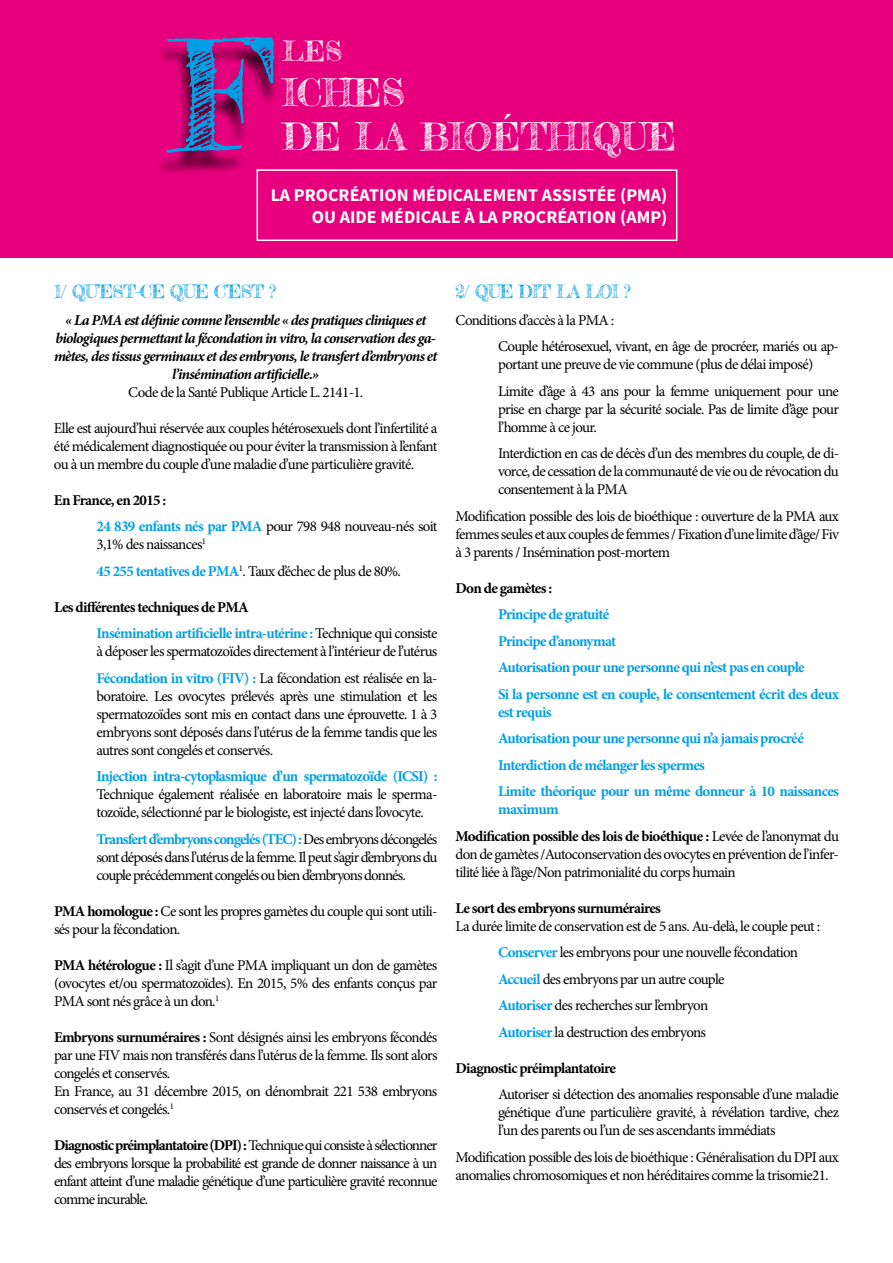
<style>
.page{position:relative;width:893px;height:1263px;background:#fff}
.page>*{position:absolute;margin:0;border:0;box-sizing:border-box;transform-origin:0 0}
.t1{font:151.2px "Frederickathe Great";color:#009fe3}
.t2{font:37.35px "Frederickathe Great";color:#fff}
.t3{font:27.3px "Frederickathe Great";color:#fff}
.t4{font:700 18px/21.6px "Source Sans Pro";color:#fff;text-align:right}
.t5{font:18px "Frederickathe Great";letter-spacing:-.045em;color:#009fe3}
.t6{font:15px/18px "Minion Pro";letter-spacing:-.045em;color:#000}
.t7{font:700 15px/26.5px "Minion Pro";letter-spacing:-.045em;color:#009fe3}
.t8{font:italic 700 15px/18px "Minion Pro";letter-spacing:-.045em;color:#000;text-align:center}
.t9{font:700 15px/26.5px "Minion Pro";letter-spacing:-.045em;color:#000}
.s1{font-weight:700}
.s2{font-weight:700;color:#009fe3}
.s3{color:#000}
.s4{font-weight:400;color:#000}
.s5{color:#009fe3}
.s6{font-weight:400}
</style>
<div class="page">
<div style="left:0;top:0;width:893px;height:257px;background:#e6007d"></div>
<div style="left:156px;top:43px;width:124px;height:133px;background:#000;opacity:.75"></div>
<div style="left:257px;top:169px;width:420px;height:72px;border:2px solid #fff"></div>
<h1 class="t1" style="left:175px;top:3px;width:97px">F</h1>
<h3 class="t3" style="left:283px;top:34px;width:61px">LES</h3>
<h2 class="t2" style="left:283px;top:69px;width:124px">ICHES</h2>
<h2 class="t2" style="left:283px;top:114px;width:395px">DE LA BIOÉTHIQUE</h2>
<p class="t4" style="left:271px;top:185px;width:398px">LA PROCRÉATION MÉDICALEMENT ASSISTÉE (PMA)<br>OU AIDE MÉDICALE À LA PROCRÉATION (AMP)</p>
<p class="t5" style="left:54px;top:281px;width:223px">1/ QU’EST-CE QUE C’EST ?</p>
<p class="t8" style="left:54px;top:311px;width:385px">« La PMA est définie comme l’ensemble « des pratiques cliniques et biologiques permettant la fécondation in vitro, la conservation des ga&shy;mètes, des tissus germinaux et des embryons, le transfert d’embryons et l’insémination artificielle.»</p>
<p class="t6" style="left:128px;top:383px;width:237px">Code de la Santé Publique Article L. 2141-1.</p>
<p class="t6" style="left:54px;top:419px;width:385px;text-align:justify">Elle est aujourd’hui réservée aux couples hétérosexuels dont l’infertilité a été médicalement diagnostiquée ou pour éviter la transmission à l’enfant ou à un membre du couple d’une maladie d’une particulière gravité.</p>
<p class="t6" style="left:97px;top:487px;width:342px;line-height:26.5px;text-indent:-43px"><span class="s1">En France, en 2015 :<br></span><span class="s2">24 839 enfants nés par PMA</span> pour 798 948 nouveau-nés soit</p>
<p class="t6" style="left:97px;top:531px;width:306px;line-height:26.5px">3,1% des naissances<sup>1<br></sup><span class="s2">45 255 tentatives de PMA</span><sup>1</sup>. Taux d’échec de plus de 80%.</p>
<p class="t7" style="left:97px;top:593px;width:342px;text-indent:-43px"><span class="s3">Les différentes techniques de PMA<br></span>Insémination artificielle intra-utérine : <span class="s4">Technique qui consiste</span></p>
<p class="t6" style="left:97px;top:638px;width:342px;line-height:26.5px">à déposer les spermatozoïdes directement à l’intérieur de l’utérus<br><span class="s2">Fécondation in vitro (FIV) :</span> La fécondation est réalisée en la-</p>
<p class="t6" style="left:97px;top:687px;width:342px;text-align:justify">boratoire. Les ovocytes prélevés après une stimulation et les spermatozoïdes sont mis en contact dans une éprouvette. 1 à 3 embryons sont déposés dans l’utérus de la femme tandis que les autres sont congelés et conservés.</p>
<p class="t7" style="left:97px;top:763px;width:342px">Injection intra-cytoplasmique d’un spermatozoïde (ICSI) :</p>
<p class="t6" style="left:97px;top:786px;width:342px">Technique également réalisée en laboratoire mais le sperma&shy;tozoïde, sélectionné par le biologiste, est injecté dans l’ovocyte.</p>
<p class="t6" style="left:97px;top:830px;width:342px;text-align:justify"><span class="s2">Transfert d’embryons congelés (TEC) :</span> Des embryons décongelés sont déposés dans l’utérus de la femme. Il peut s’agir d’embryons du couple précédemment congelés ou bien d’embryons donnés.</p>
<p class="t6" style="left:54px;top:902px;width:385px"><span class="s1">PMA homologue :</span> Ce sont les propres gamètes du couple qui sont utili&shy;sés pour la fécondation.</p>
<p class="t6" style="left:54px;top:956px;width:385px;text-align:justify"><span class="s1">PMA hétérologue :</span> Il s’agit d’une PMA impliquant un don de gamètes (ovocytes et/ou spermatozoïdes). En 2015, 5% des enfants conçus par PMA sont nés grâce à un don.<sup>1</sup></p>
<p class="t6" style="left:54px;top:1028px;width:385px"><span class="s1">Embryons surnuméraires :</span> Sont désignés ainsi les embryons fécondés par une FIV mais non transférés dans l’utérus de la femme. Ils sont alors congelés et conservés.<br>En France, au 31 décembre 2015, on dénombrait 221 538 embryons conservés et congelés.<sup>1</sup></p>
<p class="t6" style="left:54px;top:1136px;width:385px;text-align:justify"><span class="s1">Diagnostic préimplantatoire (DPI) :</span> Technique qui consiste à sélectionner des embryons lorsque la probabilité est grande de donner naissance à un enfant atteint d’une maladie génétique d’une particulière gravité reconnue comme incurable.</p>
<p class="t5" style="left:455px;top:281px;width:176px">2/ QUE DIT LA LOI ?</p>
<p class="t6" style="left:498px;top:307px;width:342px;line-height:26.5px;text-indent:-43px">Conditions d’accès à la PMA :<br>Couple hétérosexuel, vivant, en âge de procréer, mariés ou ap-</p>
<p class="t6" style="left:498px;top:351px;width:342px;line-height:26.5px">portant une preuve de vie commune (plus de délai imposé)<br>Limite d’âge à 43 ans pour la femme uniquement pour une</p>
<p class="t6" style="left:498px;top:400px;width:342px">prise en charge par la sécurité sociale. Pas de limite d’âge pour l’homme à ce jour.</p>
<p class="t6" style="left:498px;top:445px;width:342px;text-align:justify">Interdiction en cas de décès d’un des membres du couple, de di&shy;vorce, de cessation de la communauté de vie ou de révocation du consentement à la PMA</p>
<p class="t6" style="left:455px;top:507px;width:385px;text-align:justify">Modification possible des lois de bioéthique : ouverture de la PMA aux femmes seules et aux couples de femmes / Fixation d’une limite d’âge/ Fiv à 3 parents / Insémination post-mortem</p>
<p class="t9" style="left:455px;top:574px;width:98px">Don de gamètes :</p>
<p class="t7" style="left:498px;top:601px;width:342px">Principe de gratuité<br>Principe d’anonymat<br>Autorisation pour une personne qui n’est pas en couple<br>Si la personne est en couple, le consentement écrit des deux</p>
<p class="t7" style="left:498px;top:699px;width:342px">est requis<br>Autorisation pour une personne qui n’a jamais procréé Interdiction de mélanger les spermes<br>Limite théorique pour un même donneur à 10 naissances</p>
<p class="t9" style="left:455px;top:796px;width:385px;text-indent:43px"><span class="s5">maximum<br></span>Modification possible des lois de bioéthique : <span class="s6">Levée de l’anonymat du</span></p>
<p class="t6" style="left:455px;top:845px;width:385px">don de gamètes /Autoconservation des ovocytes en prévention de l’infer&shy;tilité liée à l’âge/Non patrimonialité du corps humain</p>
<p class="t9" style="left:455px;top:895px;width:207px">Le sort des embryons surnuméraires</p>
<p class="t6" style="left:498px;top:913px;width:324px;line-height:26.5px;text-indent:-43px">La durée limite de conservation est de 5 ans. Au-delà, le couple peut :<br><span class="s2">Conserver</span> les embryons pour une nouvelle fécondation <span class="s2">Accueil</span> des embryons par un autre couple<br><span class="s2">Autoriser</span> des recherches sur l’embryon<br><span class="s2">Autoriser</span> la destruction des embryons</p>
<p class="t9" style="left:455px;top:1055px;width:162px">Diagnostic préimplantatoire</p>
<p class="t6" style="left:498px;top:1086px;width:342px;text-align:justify">Autoriser si détection des anomalies responsable d’une maladie génétique d’une particulière gravité, à révélation tardive, chez l’un des parents ou l’un de ses ascendants immédiats</p>
<p class="t6" style="left:455px;top:1148px;width:385px">Modification possible des lois de bioéthique : Généralisation du DPI aux anomalies chromosomiques et non héréditaires comme la trisomie21.</p>
</div>
